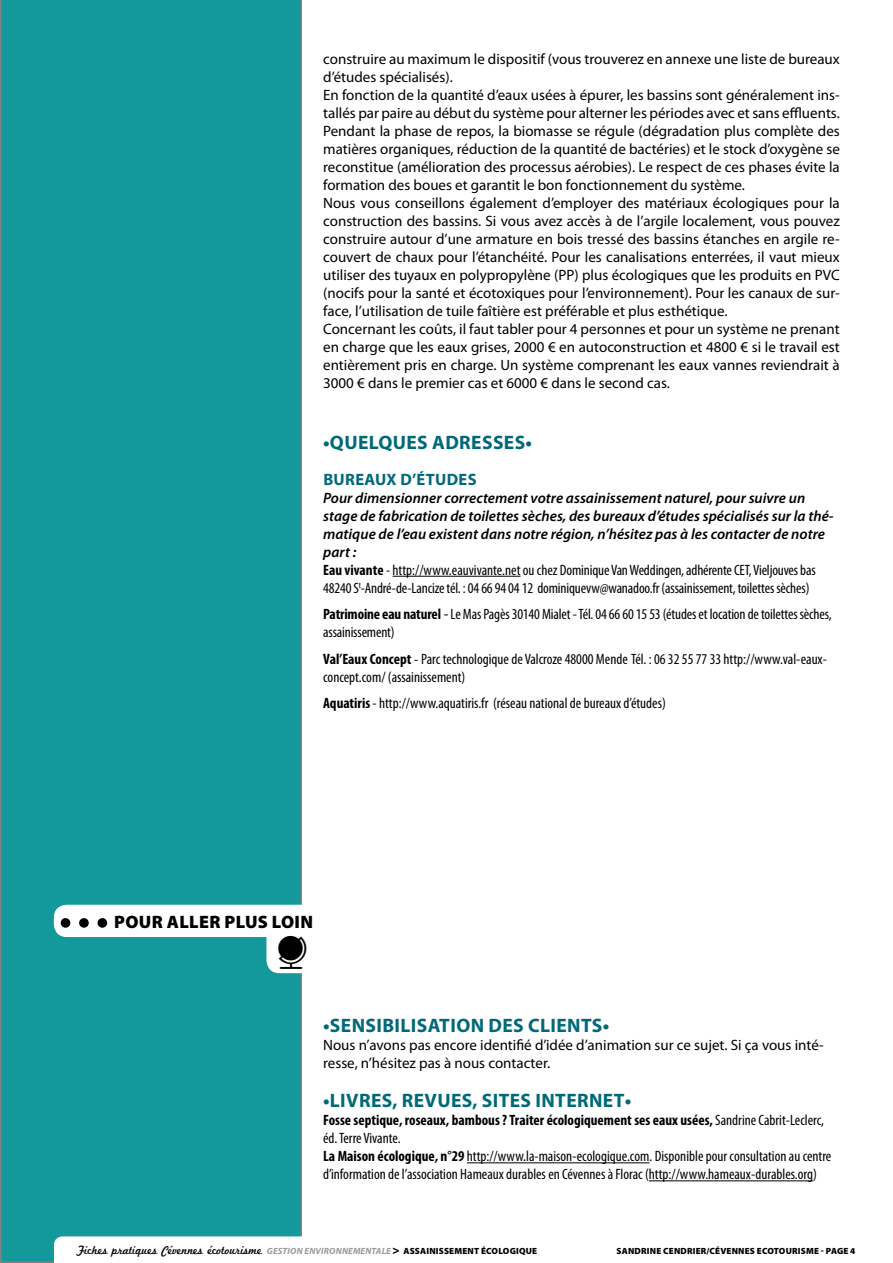
<style>
.page{position:relative;width:893px;height:1263px;background:#fff}
.page>*{position:absolute;margin:0;border:0;box-sizing:border-box;transform-origin:0 0}
.t1{font:700 60px "Copperplate Gothic";color:#000}
.t2{font:31.5px "Harolds Pips";color:#000}
.t3{font:700 19.5px "Myriad Pro";letter-spacing:.02em;color:#006979}
.t4{font:900 18px "Myriad Pro";letter-spacing:.02em;color:#000}
.t5{font:700 16.5px "Myriad Pro";letter-spacing:.02em;color:#006979}
.t6{font:15px/18px "Myriad Pro";color:#000}
.t7{font:condensed 15px/18px "Myriad Pro";color:#000}
.t8{font:italic 600 15px/18px "Myriad Pro";color:#000}
.t9{font:12px "Marketing Script";color:#000}
.t10{font:900 9px "Myriad Pro";letter-spacing:.02em;color:#000}
.s1{font-weight:700;font-style:normal;font-stretch:condensed}
.s2{font-weight:400;font-style:normal;font-stretch:condensed}
.s3{font-weight:700}
.s4{font-stretch:normal}
.s5{font-stretch:normal;font-size:13.5px}
.s6{font-family:"Myriad Pro";font-weight:700;font-style:italic;font-size:9px;color:#98999b}
.s7{font-family:"Myriad Pro";font-weight:900}
.s8{font-family:"Myriad Pro";font-weight:900;font-size:9px}
</style>
<div class="page">
<div style="left:0;top:0;width:302px;height:1263px;background:#13999b"></div>
<svg style="left:54px;top:1236px;width:248px;height:27px"></svg>
<div style="left:54px;top:905px;width:279px;height:32px;background:#fff;border-radius:13px"></div>
<div style="left:266px;top:923px;width:62px;height:50px;background:#fff;border-radius:13px"></div>
<hr style="left:393px;top:576px;width:127px;height:1px;background:#000">
<hr style="left:467px;top:1162px;width:182px;height:1px;background:#000">
<hr style="left:649px;top:1180px;width:164px;height:1px;background:#000">
<p class="t6" style="left:323px;top:50px;width:518px">construire au maximum le dispositif (vous trouverez en annexe une liste de bureaux d’études spécialisés).<br>En fonction de la quantité d’eaux usées à épurer, les bassins sont généralement ins&shy;tallés par paire au début du système pour alterner les périodes avec et sans effluents.<br>Pendant la phase de repos, la biomasse se régule (dégradation plus complète des matières organiques, réduction de la quantité de bactéries) et le stock d’oxygène se reconstitue (amélioration des processus aérobies). Le respect de ces phases évite la formation des boues et garantit le bon fonctionnement du système.<br>Nous vous conseillons également d’employer des matériaux écologiques pour la construction des bassins. Si vous avez accès à de l’argile localement, vous pouvez construire autour d’une armature en bois tressé des bassins étanches en argile re&shy;couvert de chaux pour l’étanchéité. Pour les canalisations enterrées, il vaut mieux utiliser des tuyaux en polypropylène (PP) plus écologiques que les produits en PVC (nocifs pour la santé et écotoxiques pour l’environnement). Pour les canaux de sur&shy;face, l’utilisation de tuile faîtière est préférable et plus esthétique.<br>Concernant les coûts, il faut tabler pour 4 personnes et pour un système ne prenant en charge que les eaux grises, 2000 € en autoconstruction et 4800 € si le travail est entièrement pris en charge. Un système comprenant les eaux vannes reviendrait à 3000 € dans le premier cas et 6000 € dans le second cas.</p>
<h3 class="t3" style="left:323px;top:429px;width:210px">•QUELQUES ADRESSES•</h3>
<p class="t5" style="left:323px;top:468px;width:155px">BUREAUX D’ÉTUDES</p>
<p class="t8" style="left:323px;top:488px;width:512px">Pour dimensionner correctement votre assainissement naturel, pour suivre un stage de fabrication de toilettes sèches, des bureaux d’études spécialisés sur la thé&shy;matique de l’eau existent dans notre région, n’hésitez pas à les contacter de notre part :<br><span class="s1">Eau vivante</span> <span class="s2">- http://www.eauvivante.net ou chez Dominique Van Weddingen, adhérente CET, Vieljouves bas 48240 S</span><sup>t</sup><span class="s2">-André-de-Lancize tél. : 04 66 94 04 12 dominiquevw@wanadoo.fr (assainissement, toilettes sèches)</span></p>
<p class="t7" style="left:323px;top:605px;width:510px"><span class="s3">Patrimoine eau naturel</span> <span class="s4">-</span> Le Mas Pagès 30140 Mialet - Tél. 04 66 60 15 53 (études et location de toilettes sèches, assainissement)</p>
<p class="t7" style="left:323px;top:650px;width:505px"><span class="s3">Val’Eaux Concept</span> <span class="s5">-</span> Parc technologique de Valcroze 48000 Mende Tél. : 06 32 55 77 33 http://www.val-eaux&shy;concept.com/ (assainissement)</p>
<p class="t7" style="left:323px;top:694px;width:344px"><span class="s3">Aquatiris</span> - http://www.aquatiris.fr (réseau national de bureaux d’études)</p>
<h1 class="t1" style="left:56px;top:874px;width:57px">…</h1>
<p class="t4" style="left:114px;top:910px;width:13px">POUR</p>
<p class="t4" style="left:167px;top:910px;width:148px">ALLER PLUS LOIN</p>
<h2 class="t2" style="left:276px;top:932px;width:33px">G</h2>
<h3 class="t3" style="left:323px;top:1013px;width:288px">•SENSIBILISATION DES CLIENTS•</h3>
<p class="t6" style="left:323px;top:1036px;width:502px">Nous n’avons pas encore identifié d’idée d’animation sur ce sujet. Si ça vous inté&shy;resse, n’hésitez pas à nous contacter.</p>
<h3 class="t3" style="left:323px;top:1088px;width:310px">•LIVRES, REVUES, SITES INTERNET•</h3>
<p class="t7" style="left:323px;top:1111px;width:510px"><span class="s3">Fosse septique, roseaux, bambous ? Traiter écologiquement ses eaux usées,</span> Sandrine Cabrit-Leclerc, éd. Terre Vivante.<br><span class="s3">La Maison écologique, n°29</span> http://www.la-maison-ecologique.com. Disponible pour consultation au centre d’information de l’association Hameaux durables en Cévennes à Florac (http://www.hameaux-durables.org)</p>
<p class="t9" style="left:77px;top:1243px;width:462px">Fiches pratiques Cévennes écotourisme <span class="s6">GESTION ENVIRONNEMENTALE</span> <span class="s7">&gt;</span> <span class="s8">ASSAINISSEMENT ÉCOLOGIQUE</span></p>
<p class="t10" style="left:617px;top:1245px;width:240px">SANDRINE CENDRIER/CÉVENNES ECOTOURISME - PAGE 4</p>
</div>
